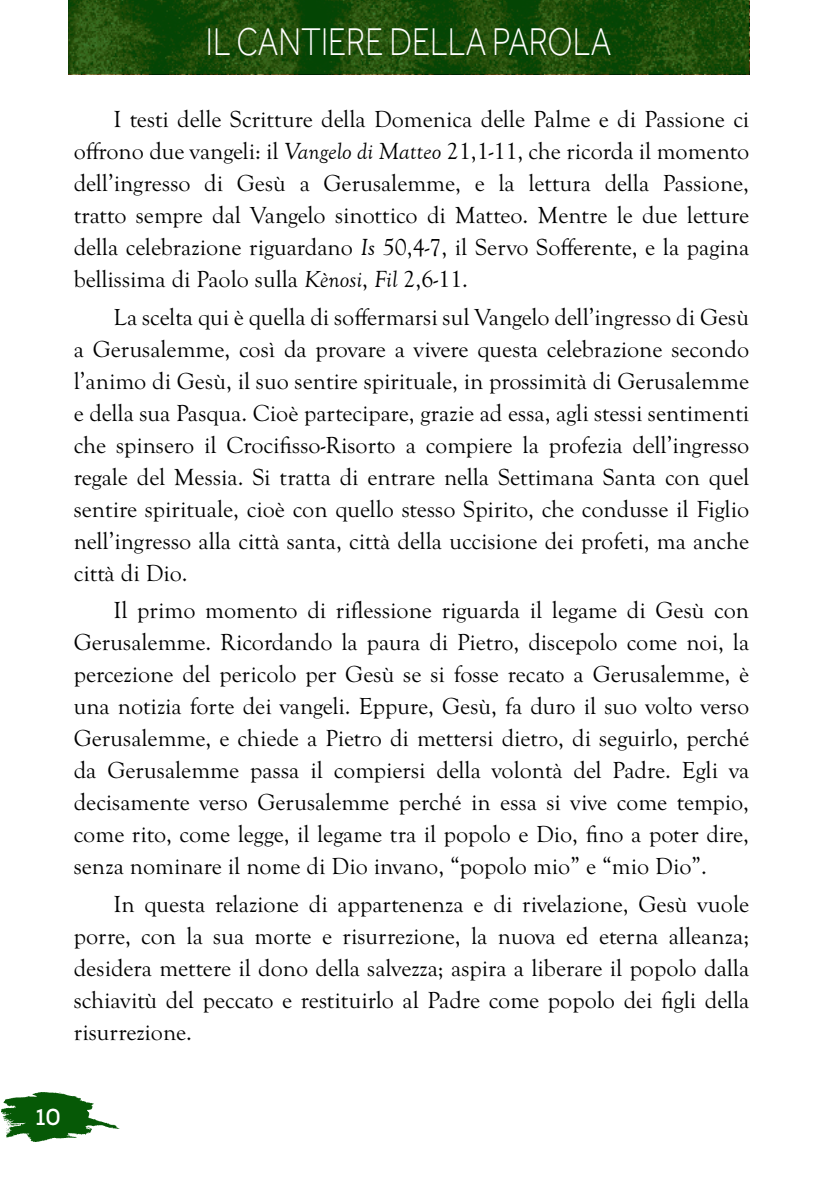
<style>
.page{position:relative;width:840px;height:1191px;background:#fff}
.page>*{position:absolute;margin:0;border:0;box-sizing:border-box;transform-origin:0 0}
.Apertura_CAPITOLO{font:300 40px "Effra";color:#fff;scale:.81 1}
.Paragrafo_testo_norm{font:24px/32px "Goudy Old Sty";color:#000;text-align:justify}
.t1{font:700 23px "Nexa";color:#fff;scale:.95 1}
.s1{font-family:"Goudy Old Style T";font-style:italic}
.s2{font-style:italic}
</style>
<div class="page">
<img style="left:1px;top:1092px;width:118px;height:49px">
<svg style="left:68px;top:0;width:681px;height:75px;background:#1b4c0a"></svg>
<p class="Apertura_CAPITOLO" style="left:206px;top:19px;width:501px">IL CANTIERE DELLA PAROLA</p>
<p class="Paragrafo_testo_norm" style="left:74px;top:103px;width:676px;text-indent:40px">I testi delle Scritture della Domenica delle Palme e di Passione ci offrono due vangeli: il <span class="s1">Vangelo di Matteo</span> 21,1-11, che ricorda il momento dell’ingresso di Gesù a Gerusalemme, e la lettura della Passione, tratto sempre dal Vangelo sinottico di Matteo. Mentre le due letture della celebrazione riguardano <span class="s1">Is</span> 50,4-7, il Servo Sofferente, e la pagina bellissima di Paolo sulla <span class="s2">Kènosi</span>, <span class="s1">Fil</span> 2,6-11.</p>
<p class="Paragrafo_testo_norm" style="left:74px;top:301px;width:676px;text-indent:40px">La scelta qui è quella di soffermarsi sul Vangelo dell’ingresso di Gesù a Gerusalemme, così da provare a vivere questa celebrazione secondo l’animo di Gesù, il suo sentire spirituale, in prossimità di Gerusalemme e della sua Pasqua. Cioè partecipare, grazie ad essa, agli stessi sentimenti che spinsero il Crocifisso-Risorto a compiere la profezia dell’ingresso regale del Messia. Si tratta di entrare nella Settimana Santa con quel sentire spirituale, cioè con quello stesso Spirito, che condusse il Figlio nell’ingresso alla città santa, città della uccisione dei profeti, ma anche città di Dio.</p>
<p class="Paragrafo_testo_norm" style="left:74px;top:595px;width:676px;text-indent:40px">Il primo momento di riflessione riguarda il legame di Gesù con Gerusalemme. Ricordando la paura di Pietro, discepolo come noi, la percezione del pericolo per Gesù se si fosse recato a Gerusalemme, è una notizia forte dei vangeli. Eppure, Gesù, fa duro il suo volto verso Gerusalemme, e chiede a Pietro di mettersi dietro, di seguirlo, perché da Gerusalemme passa il compiersi della volontà del Padre. Egli va decisamente verso Gerusalemme perché in essa si vive come tempio, come rito, come legge, il legame tra il popolo e Dio, fino a poter dire, senza nominare il nome di Dio invano, “popolo mio” e “mio Dio”.</p>
<p class="Paragrafo_testo_norm" style="left:74px;top:888px;width:676px;text-indent:40px">In questa relazione di appartenenza e di rivelazione, Gesù vuole porre, con la sua morte e risurrezione, la nuova ed eterna alleanza; desidera mettere il dono della salvezza; aspira a liberare il popolo dalla schiavitù del peccato e restituirlo al Padre come popolo dei figli della risurrezione.</p>
<p class="t1" style="left:36px;top:1102px;width:28px">10</p>
</div>
